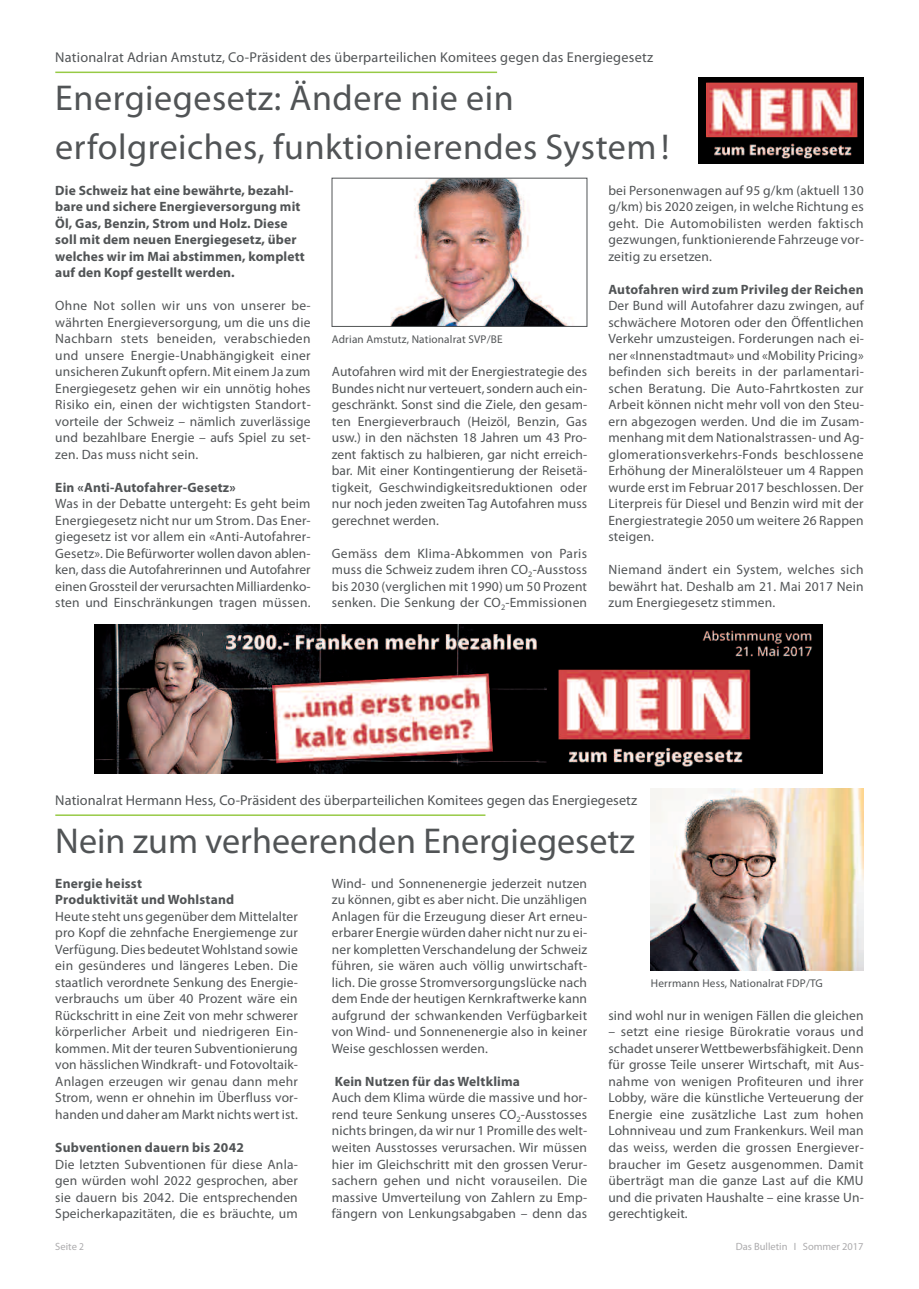
<style>
.page{position:relative;width:919px;height:1289px;background:#fff}
.page>*{position:absolute;margin:0;border:0;box-sizing:border-box;transform-origin:0 0}
.t1{font:36px/48px "Myriad Pro";letter-spacing:.015em;color:#515456}
.t2{font:14.25px "Myriad Pro";letter-spacing:.01em;color:#515456}
.t3{font:13.5px/16.5px "Myriad Pro";letter-spacing:.01em;color:#515456;text-align:justify}
.t4{font:700 13.5px/16.5px "Myriad Pro";letter-spacing:.01em;color:#515456}
.t5{font:11.25px "Myriad Pro";letter-spacing:.015em;color:#515456}
.t6{font:10.5px "Myriad Pro";color:#acabad}
</style>
<div class="page">
<hr style="left:55px;top:72px;width:442px;height:1px;background:#97ca46">
<img style="left:94px;top:624px;width:728px;height:149px">
<hr style="left:55px;top:814px;width:430px;height:2px;background:#97ca46">
<img style="left:651px;top:788px;width:212px;height:182px">
<img style="left:390px;top:180px;width:183px;height:144px">
<div style="left:332px;top:178px;width:255px;height:148px;border:1px solid #515456"></div>
<img style="left:698px;top:78px;width:165px;height:85px">
<p class="t2" style="left:55px;top:52px;width:599px">Nationalrat Adrian Amstutz, Co-Präsident des überparteilichen Komitees gegen das Energiegesetz</p>
<h1 class="t1" style="left:55px;top:77px;width:615px">Energiegesetz: Ändere nie ein erfolgreiches, funktionierendes System!</h1>
<p class="t3" style="left:608px;top:183px;width:257px">bei Personenwagen auf 95 g/km (aktuell 130 g/km) bis 2020 zeigen, in welche Richtung es geht. Die Automobilisten werden faktisch gezwungen, funktionierende Fahrzeuge vor&shy;zeitig zu ersetzen.</p>
<p class="t4" style="left:608px;top:282px;width:257px">Autofahren wird zum Privileg der Reichen</p>
<p class="t3" style="left:608px;top:298px;width:257px">Der Bund will Autofahrer dazu zwingen, auf schwächere Motoren oder den Öffentlichen Verkehr umzusteigen. Forderungen nach ei&shy;ner «Innenstadtmaut» und «Mobility Pricing» befinden sich bereits in der parlamentari&shy;schen Beratung. Die Auto-Fahrtkosten zur Arbeit können nicht mehr voll von den Steu&shy;ern abgezogen werden. Und die im Zusam&shy;menhang mit dem Nationalstrassen- und Ag&shy;glomerationsverkehrs-Fonds beschlossene Erhöhung der Mineralölsteuer um 4 Rappen wurde erst im Februar 2017 beschlossen. Der Literpreis für Diesel und Benzin wird mit der Energiestrategie 2050 um weitere 26 Rappen steigen.</p>
<p class="t3" style="left:608px;top:562px;width:257px">Niemand ändert ein System, welches sich bewährt hat. Deshalb am 21. Mai 2017 Nein zum Energiegesetz stimmen.</p>
<p class="t4" style="left:55px;top:183px;width:251px">Die Schweiz hat eine bewährte, bezahl&shy;bare und sichere Energieversorgung mit Öl, Gas, Benzin, Strom und Holz. Diese soll mit dem neuen Energiegesetz, über welches wir im Mai abstimmen, komplett auf den Kopf gestellt werden.</p>
<p class="t3" style="left:55px;top:298px;width:257px">Ohne Not sollen wir uns von unserer be&shy;währten Energieversorgung, um die uns die Nachbarn stets beneiden, verabschieden und unsere Energie-Unabhängigkeit einer unsicheren Zukunft opfern. Mit einem Ja zum Energiegesetz gehen wir ein unnötig hohes Risiko ein, einen der wichtigsten Standort&shy;vorteile der Schweiz – nämlich zuverlässige und bezahlbare Energie – aufs Spiel zu set&shy;zen. Das muss nicht sein.</p>
<p class="t4" style="left:55px;top:480px;width:182px">Ein «Anti-Autofahrer-Gesetz»</p>
<p class="t3" style="left:55px;top:496px;width:257px">Was in der Debatte untergeht: Es geht beim Energiegesetz nicht nur um Strom. Das Ener&shy;giegesetz ist vor allem ein «Anti-Autofahrer-Gesetz». Die Befürworter wollen davon ablen&shy;ken, dass die Autofahrerinnen und Autofahrer einen Grossteil der verursachten Milliardenko&shy;sten und Einschränkungen tragen müssen.</p>
<p class="t5" style="left:332px;top:335px;width:172px">Adrian Amstutz, Nationalrat SVP/BE</p>
<p class="t3" style="left:332px;top:364px;width:257px">Autofahren wird mit der Energiestrategie des Bundes nicht nur verteuert,sondern auch ein&shy;geschränkt. Sonst sind die Ziele, den gesam&shy;ten Energieverbrauch (Heizöl, Benzin, Gas usw.) in den nächsten 18 Jahren um 43 Pro&shy;zent faktisch zu halbieren, gar nicht erreich&shy;bar. Mit einer Kontingentierung der Reisetä&shy;tigkeit, Geschwindigkeitsreduktionen oder nur noch jeden zweiten Tag Autofahren muss gerechnet werden.</p>
<p class="t3" style="left:332px;top:546px;width:257px">Gemäss dem Klima-Abkommen von Paris muss die Schweiz zudem ihren CO<sub>2</sub>-Ausstoss bis 2030 (verglichen mit 1990) um 50 Prozent senken. Die Senkung der CO<sub>2</sub>-Emmissionen</p>
<p class="t2" style="left:55px;top:795px;width:583px">Nationalrat Hermann Hess, Co-Präsident des überparteilichen Komitees gegen das Energiegesetz</p>
<h1 class="t1" style="left:55px;top:820px;width:581px">Nein zum verheerenden Energiegesetz</h1>
<p class="t4" style="left:55px;top:876px;width:180px">Energie heisst<br>Produktivität und Wohlstand</p>
<p class="t3" style="left:55px;top:909px;width:244px">Heute steht uns gegenüber dem Mittelalter pro Kopf die zehnfache Energiemenge zur Verfügung.Dies bedeutetWohlstand sowie ein gesünderes und längeres Leben. Die staatlich verordnete Senkung des Energie&shy;verbrauchs um über 40 Prozent wäre ein Rückschritt in eine Zeit von mehr schwerer körperlicher Arbeit und niedrigeren Ein&shy;kommen. Mit der teuren Subventionierung von hässlichen Windkraft- und Fotovoltaik-Anlagen erzeugen wir genau dann mehr Strom, wenn er ohnehin im Überfluss vor&shy;handen und daher am Markt nichts wertist.</p>
<p class="t4" style="left:55px;top:1140px;width:190px">Subventionen dauern bis 2042</p>
<p class="t3" style="left:55px;top:1156px;width:244px">Die letzten Subventionen für diese Anla&shy;gen würden wohl 2022 gesprochen, aber sie dauern bis 2042. Die entsprechenden Speicherkapazitäten, die es bräuchte, um</p>
<p class="t3" style="left:332px;top:876px;width:257px">Wind- und Sonnenenergie jederzeit nutzen zu können, gibt es aber nicht. Die unzähligen Anlagen für die Erzeugung dieser Art erneu&shy;erbarer Energie würden daher nicht nur zu ei&shy;ner kompletten Verschandelung der Schweiz führen, sie wären auch völlig unwirtschaft&shy;lich. Die grosse Stromversorgungslücke nach dem Ende der heutigen Kernkraftwerke kann aufgrund der schwankenden Verfügbarkeit von Wind- und Sonnenenergie also in keiner Weise geschlossen werden.</p>
<p class="t4" style="left:335px;top:1074px;width:187px">Kein Nutzen für das Weltklima</p>
<p class="t3" style="left:332px;top:1090px;width:257px">Auch dem Klima würde die massive und hor&shy;rend teure Senkung unseres CO<sub>2</sub>-Ausstosses nichts bringen, da wir nur 1 Promille des welt&shy;weiten Ausstosses verursachen. Wir müssen hier im Gleichschritt mit den grossen Verur&shy;sachern gehen und nicht vorauseilen. Die massive Umverteilung von Zahlern zu Emp&shy;fängern von Lenkungsabgaben – denn das</p>
<p class="t5" style="left:651px;top:978px;width:173px">Herrmann Hess, Nationalrat FDP/TG</p>
<p class="t3" style="left:608px;top:1008px;width:257px">sind wohl nur in wenigen Fällen die gleichen</p>
<p class="t3" style="left:608px;top:1024px;width:257px">– setzt eine riesige Bürokratie voraus und schadet unsererWettbewerbsfähigkeit. Denn für grosse Teile unserer Wirtschaft, mit Aus&shy;nahme von wenigen Profiteuren und ihrer Lobby, wäre die künstliche Verteuerung der Energie eine zusätzliche Last zum hohen Lohnniveau und zum Frankenkurs. Weil man das weiss, werden die grossen Energiever&shy;braucher im Gesetz ausgenommen. Damit überträgt man die ganze Last auf die KMU und die privaten Haushalte – eine krasse Un&shy;gerechtigkeit.</p>
<p class="t6" style="left:55px;top:1242px;width:30px">Seite 2</p>
<p class="t6" style="left:735px;top:1242px;width:129px">Das Bulletin I Sommer 2017</p>
</div>
